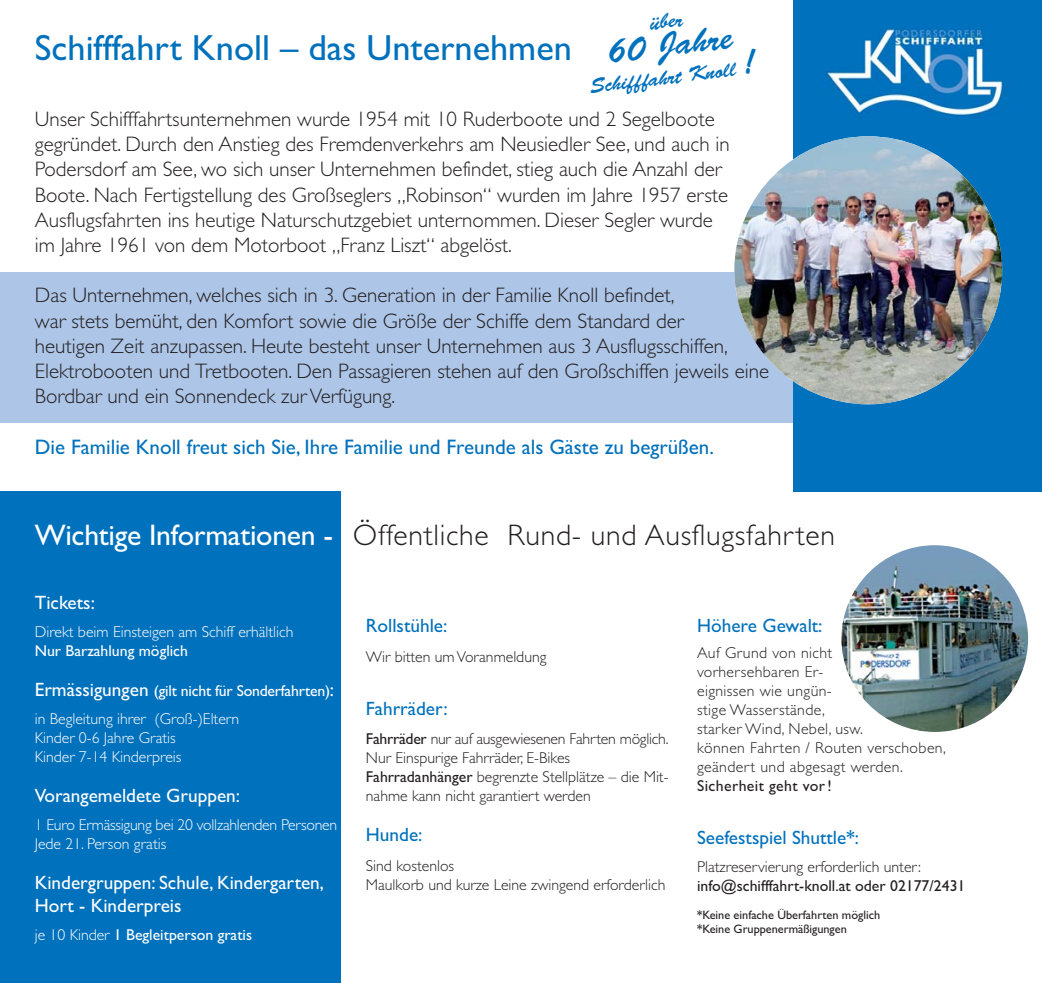
<style>
.page{position:relative;width:1042px;height:983px;background:#fff}
.page>*{position:absolute;margin:0;border:0;box-sizing:border-box;transform-origin:0 0}
.t1{font:36.4px "Gill Sans";color:#0071bc}
.t2{font:34.82px "Brush Script Std";color:#0071bc}
.t3{font:300 29.75px "Gill Sans";letter-spacing:.025em;color:#231f20}
.t4{font:300 21px/25.2px "Gill Sans";color:#231f20}
.t5{font:21px "Gill Sans";color:#0071bc}
.t6{font:20.82px "Brush Script Std";color:#0071bc}
.t7{font:19.25px/23.1px "Gill Sans";color:#fff}
.t8{font:19.25px "Gill Sans";color:#0071bc}
.t9{font:300 15.75px/18.9px "Gill Sans";color:#231f20}
.t10{font:300 15.75px/18.9px "Gill Sans";color:#fff}
.t11{font:300 15.75px/18.9px "Gill Sans";letter-spacing:.025em;color:#231f20}
.t12{font:15.75px "Gill Sans";color:#fff}
.t13{font:15.75px "Gill Sans";color:#231f20}
.t14{font:15.75px "Gill Sans";letter-spacing:.025em;color:#231f20}
.t15{font:12.25px/14px "Gill Sans";color:#231f20}
.s1{font-size:34.82px}
.s2{font-weight:400;color:#fff}
.s3{font-weight:400;font-size:19.25px}
.s4{font-weight:400}
.s5{font-weight:300}
.s6{font-weight:600}
</style>
<div class="page">
<div style="left:0;top:272px;width:795px;height:151px;background:#adc5e7"></div>
<div style="left:794px;top:0;width:248px;height:491px;background:#0071bc"></div>
<img style="left:827px;top:27px;width:183px;height:89px">
<div style="left:0;top:491px;width:340px;height:491px;background:#0071bc"></div>
<img style="left:841px;top:545px;width:187px;height:186px;border-radius:50%">
<img style="left:734px;top:136px;width:268px;height:268px;border-radius:50%">
<h1 class="t1" style="left:35px;top:35px;width:538px">Schifffahrt Knoll – das Unternehmen</h1>
<p class="t6" style="left:648px;top:10px;width:35px;rotate:-7deg">über</p>
<h2 class="t2" style="left:604px;top:31px;width:128px;rotate:-7deg">60 Jahre</h2>
<p class="t6" style="left:588px;top:74px;width:169px;rotate:-7deg">Schifffahrt Knoll <span class="s1">!</span></p>
<p class="t4" style="left:35px;top:108px;width:696px">Unser Schifffahrtsunternehmen wurde 1954 mit 10 Ruderboote und 2 Segelboote gegründet. Durch den Anstieg des Fremdenverkehrs am Neusiedler See, und auch in Podersdorf am See, wo sich unser Unternehmen befindet, stieg auch die Anzahl der Boote. Nach Fertigstellung des Großseglers „Robinson“ wurden im Jahre 1957 erste Ausflugsfahrten ins heutige Naturschutzgebiet unternommen. Dieser Segler wurde im Jahre 1961 von dem Motorboot „Franz Liszt“ abgelöst.</p>
<p class="t4" style="left:35px;top:285px;width:736px">Das Unternehmen, welches sich in 3. Generation in der Familie Knoll befindet,<br>war stets bemüht, den Komfort sowie die Größe der Schiffe dem Standard der<br>heutigen Zeit anzupassen. Heute besteht unser Unternehmen aus 3 Ausflugsschiffen, Elektrobooten und Tretbooten. Den Passagieren stehen auf den Großschiffen jeweils eine Bordbar und ein Sonnendeck zur Verfügung.</p>
<p class="t5" style="left:35px;top:439px;width:680px">Die Familie Knoll freut sich Sie, Ihre Familie und Freunde als Gäste zu begrüßen.</p>
<h3 class="t3" style="left:35px;top:524px;width:802px"><span class="s2">Wichtige Informationen -</span> Öffentliche Rund- und Ausflugsfahrten</h3>
<p class="t7" style="left:35px;top:593px;width:62px">Tickets:</p>
<p class="t10" style="left:35px;top:623px;width:260px">Direkt beim Einsteigen am Schiff erhältlich</p>
<p class="t12" style="left:35px;top:645px;width:155px">Nur Barzahlung möglich</p>
<p class="t10" style="left:35px;top:678px;width:301px;line-height:27.7px"><span class="s3">Ermässigungen</span> <span class="s4">(gilt nicht für Sonderfahrten)</span><span class="s3">: </span>in Begleitung ihrer (Groß-)Eltern</p>
<p class="t10" style="left:35px;top:729px;width:148px">Kinder 0-6 Jahre Gratis<br>Kinder 7-14 Kinderpreis</p>
<p class="t7" style="left:35px;top:785px;width:207px">Vorangemeldete Gruppen:</p>
<p class="t10" style="left:35px;top:816px;width:304px">1 Euro Ermässigung bei 20 vollzahlenden Personen<br>Jede 21. Person gratis</p>
<p class="t7" style="left:35px;top:872px;width:291px">Kindergruppen: Schule, Kindergarten,<br>Hort - Kinderpreis</p>
<p class="t12" style="left:35px;top:928px;width:219px"><span class="s5">je 10 Kinder</span> 1 Begleitperson gratis</p>
<p class="t8" style="left:366px;top:619px;width:83px">Rollstühle:</p>
<p class="t9" style="left:366px;top:648px;width:182px">Wir bitten um Voranmeldung</p>
<p class="t8" style="left:366px;top:701px;width:83px">Fahrräder:</p>
<p class="t9" style="left:366px;top:731px;width:304px"><span class="s4">Fahrräder</span> nur auf ausgewiesenen Fahrten möglich.<br>Nur Einspurige Fahrräder, E-Bikes <span class="s4">Fahrradanhänger</span> begrenzte Stellplätze – die Mit&shy;nahme kann nicht garantiert werden</p>
<p class="t8" style="left:366px;top:827px;width:58px">Hunde:</p>
<p class="t9" style="left:366px;top:857px;width:301px">Sind kostenlos<br>Maulkorb und kurze Leine zwingend erforderlich</p>
<p class="t8" style="left:697px;top:619px;width:127px">Höhere Gewalt:</p>
<p class="t11" style="left:697px;top:645px;width:250px">Auf Grund von nicht<br>vorhersehbaren Er-<br>eignissen wie ungün-<br>stige Wasserstände,<br>starker Wind, Nebel, usw.<br>können Fahrten / Routen verschoben, geändert und abgesagt werden.</p>
<p class="t14" style="left:697px;top:779px;width:136px">Sicherheit geht vor !</p>
<p class="t8" style="left:697px;top:831px;width:163px">Seefestspiel Shuttle<span class="s6">*</span>:</p>
<p class="t9" style="left:697px;top:858px;width:225px">Platzreservierung erforderlich unter:</p>
<p class="t13" style="left:697px;top:880px;width:270px">info@schifffahrt-knoll.at oder 02177/2431</p>
<p class="t15" style="left:697px;top:909px;width:185px"><span class="s6">*</span>Keine einfache Überfahrten möglich <span class="s6">*</span>Keine Gruppenermäßigungen</p>
</div>
